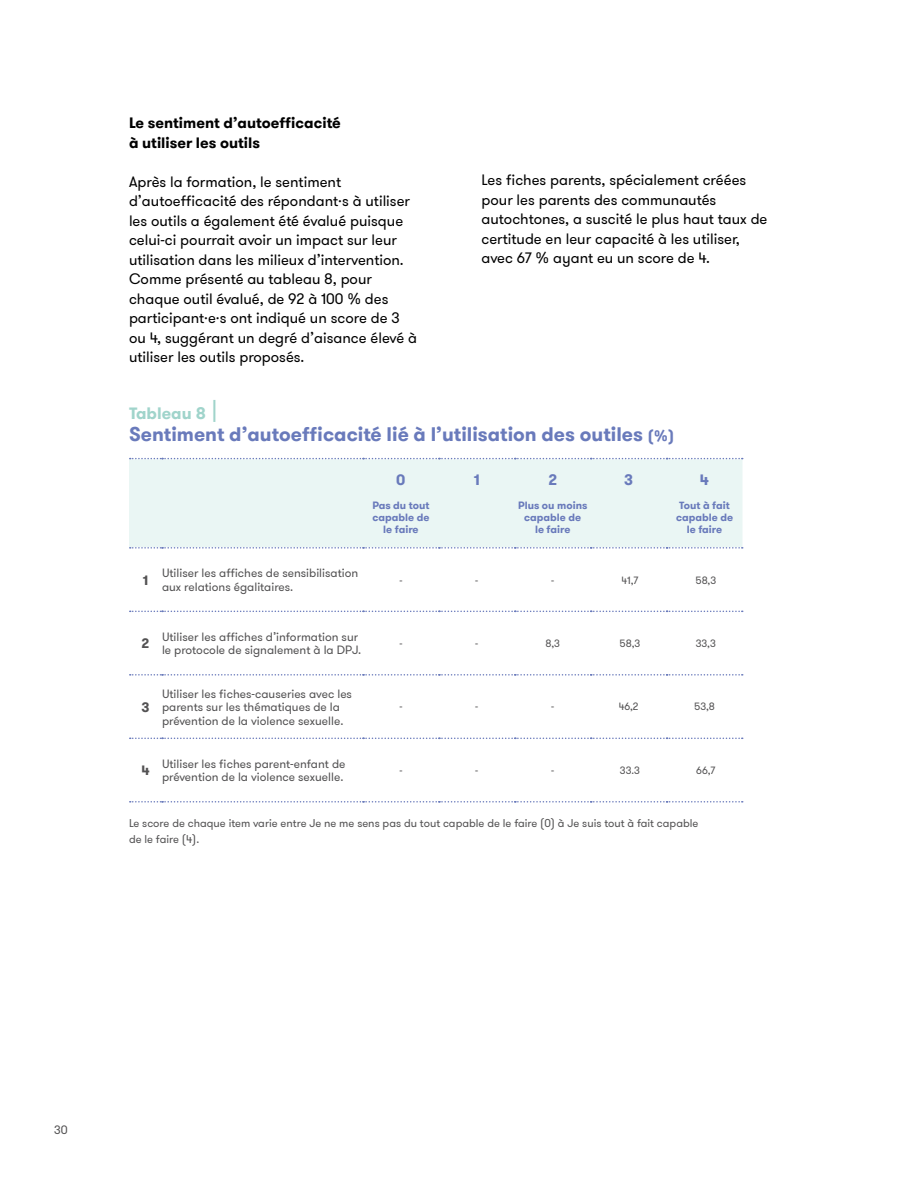
<style>
.page{position:relative;width:918px;height:1188px;background:#fff}
.page>*{position:absolute;margin:0;border:0;box-sizing:border-box;transform-origin:0 0}
.t1{font:700 19.5px "GT Walsheim";color:#697abb}
.t2{font:700 16.5px "GT Walsheim";color:#a0d4cb}
.t3{font:15px/19.5px "GT Walsheim";color:#000}
.t4{font:700 15px/19.5px "GT Walsheim";color:#000}
.t5{font:700 15px "GT Walsheim";color:#697abb}
.t6{font:700 13.5px "GT Walsheim";color:#535253}
.t7{font:12px/13.5px "GT Walsheim";color:#535253}
.t8{font:11.25px/16.5px "GT Walsheim";color:#535253}
.t9{font:700 10.5px/12px "GT Walsheim";color:#697abb;text-align:center}
.t10{font:10.5px "GT Walsheim";color:#535253}
.s1{font-weight:500;font-size:21px}
.s2{font-size:15px}
</style>
<div class="page">
<div style="left:129px;top:459px;width:613px;height:89px;background:#eaf6f4"></div>
<svg style="left:130px;top:458px;width:613px;height:1px"></svg>
<svg style="left:130px;top:547px;width:613px;height:2px"></svg>
<svg style="left:130px;top:611px;width:613px;height:1px"></svg>
<svg style="left:130px;top:674px;width:613px;height:2px"></svg>
<svg style="left:130px;top:738px;width:613px;height:1px"></svg>
<svg style="left:130px;top:801px;width:613px;height:2px"></svg>
<p class="t4" style="left:129px;top:113px;width:213px">Le sentiment d’autoefficacité à utiliser les outils</p>
<p class="t3" style="left:129px;top:172px;width:289px">Après la formation, le sentiment d’autoefficacité des répondant·s à utiliser les outils a également été évalué puisque celui-ci pourrait avoir un impact sur leur utilisation dans les milieux d’intervention.<br>Comme présenté au tableau 8, pour chaque outil évalué, de 92 à 100 % des participant·e·s ont indiqué un score de 3 ou 4, suggérant un degré d’aisance élevé à utiliser les outils proposés.</p>
<p class="t3" style="left:482px;top:171px;width:288px">Les fiches parents, spécialement créées pour les parents des communautés autochtones, a suscité le plus haut taux de certitude en leur capacité à les utiliser, avec 67 % ayant eu un score de 4.</p>
<p class="t2" style="left:129px;top:402px;width:90px">Tableau 8 <span class="s1">|</span></p>
<h1 class="t1" style="left:129px;top:422px;width:547px">Sentiment d’autoefficacité lié à l’utilisation des outiles <span class="s2">(%)</span></h1>
<p class="t5" style="left:396px;top:470px;width:11px">0</p>
<p class="t9" style="left:372px;top:499px;width:59px">Pas du tout capable de le faire</p>
<p class="t5" style="left:474px;top:470px;width:8px">1</p>
<p class="t5" style="left:548px;top:470px;width:10px">2</p>
<p class="t9" style="left:518px;top:499px;width:71px">Plus ou moins capable de<br>le faire</p>
<p class="t5" style="left:624px;top:470px;width:11px">3</p>
<p class="t5" style="left:700px;top:470px;width:11px">4</p>
<p class="t9" style="left:676px;top:499px;width:59px">Tout à fait capable de le faire</p>
<p class="t6" style="left:143px;top:571px;width:7px">1</p>
<p class="t7" style="left:162px;top:567px;width:198px">Utiliser les affiches de sensibilisation aux relations égalitaires.</p>
<p class="t10" style="left:399px;top:573px;width:5px">-</p>
<p class="t10" style="left:475px;top:573px;width:5px">-</p>
<p class="t10" style="left:551px;top:573px;width:5px">-</p>
<p class="t10" style="left:621px;top:573px;width:19px">41,7</p>
<p class="t10" style="left:695px;top:573px;width:22px">58,3</p>
<p class="t6" style="left:142px;top:635px;width:9px">2</p>
<p class="t7" style="left:162px;top:630px;width:201px">Utiliser les affiches d’information sur le protocole de signalement à la DPJ.</p>
<p class="t10" style="left:399px;top:637px;width:5px">-</p>
<p class="t10" style="left:475px;top:637px;width:5px">-</p>
<p class="t10" style="left:545px;top:637px;width:16px">8,3</p>
<p class="t10" style="left:619px;top:637px;width:22px">58,3</p>
<p class="t10" style="left:696px;top:637px;width:22px">33,3</p>
<p class="t6" style="left:141px;top:698px;width:10px">3</p>
<p class="t7" style="left:162px;top:687px;width:192px">Utiliser les fiches-causeries avec les parents sur les thématiques de la prévention de la violence sexuelle.</p>
<p class="t10" style="left:399px;top:700px;width:5px">-</p>
<p class="t10" style="left:475px;top:700px;width:5px">-</p>
<p class="t10" style="left:551px;top:700px;width:5px">-</p>
<p class="t10" style="left:619px;top:700px;width:21px">46,2</p>
<p class="t10" style="left:694px;top:700px;width:22px">53,8</p>
<p class="t6" style="left:141px;top:762px;width:10px">4</p>
<p class="t7" style="left:162px;top:757px;width:185px">Utiliser les fiches parent-enfant de prévention de la violence sexuelle.</p>
<p class="t10" style="left:399px;top:764px;width:5px">-</p>
<p class="t10" style="left:475px;top:764px;width:5px">-</p>
<p class="t10" style="left:551px;top:764px;width:5px">-</p>
<p class="t10" style="left:620px;top:764px;width:22px">33.3</p>
<p class="t10" style="left:696px;top:764px;width:21px">66,7</p>
<p class="t8" style="left:129px;top:815px;width:571px">Le score de chaque item varie entre Je ne me sens pas du tout capable de le faire (0) à Je suis tout à fait capable de le faire (4).</p>
<p class="t7" style="left:54px;top:1123px;width:15px">30</p>
</div>
